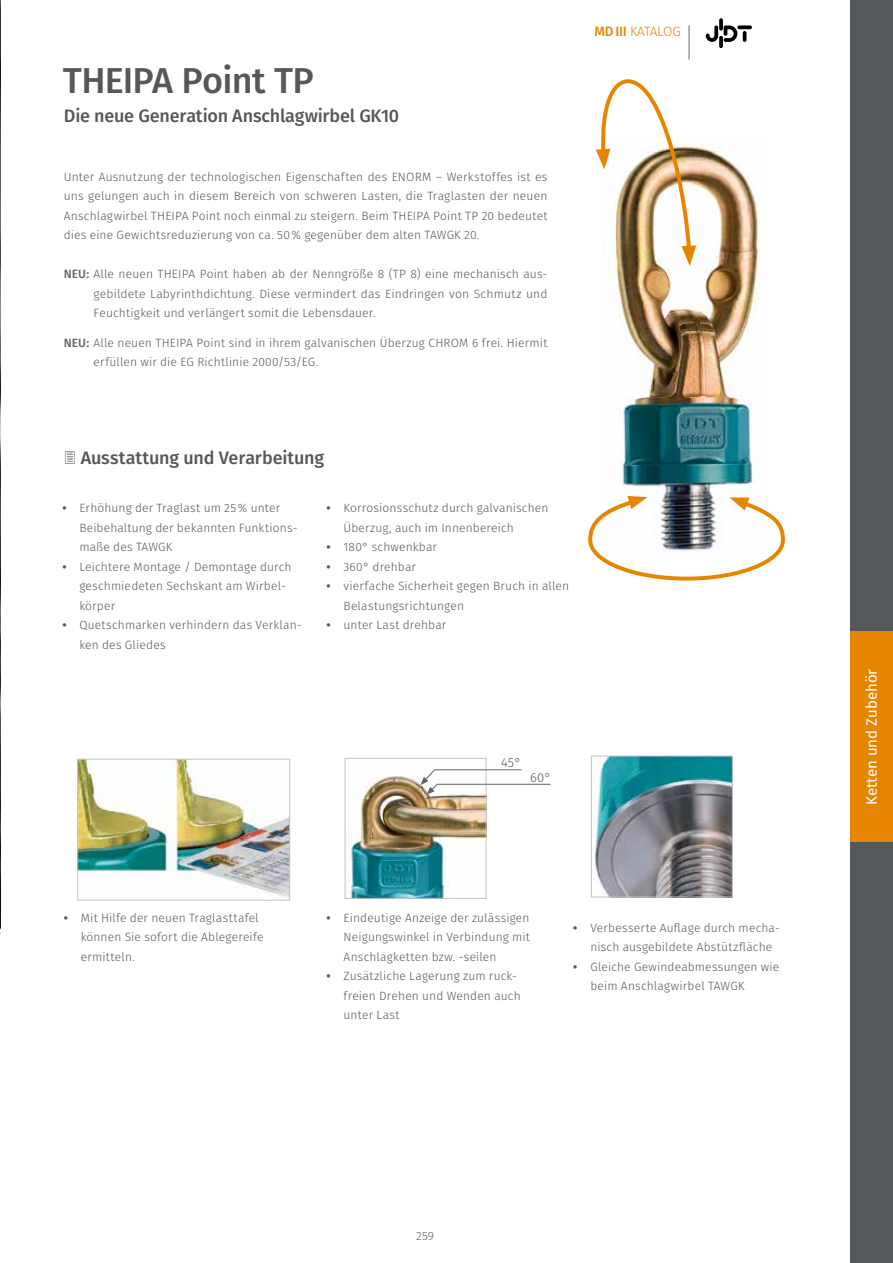
<style>
.page{position:relative;width:893px;height:1263px;background:#fff}
.page>*{position:absolute;margin:0;border:0;box-sizing:border-box;transform-origin:0 0}
.t1{font:500 36px "Fira Sans";letter-spacing:-.02em;color:#55585a}
.t2{font:500 18px "Fira Sans";letter-spacing:-.01em;color:#55585a}
.t3{font:15px "Fira Sans";color:#fff}
.t4{font:300 13.5px "Fira Sans";letter-spacing:-.02em;color:#e88500}
.t5{font:300 13.05px "Fira Sans";color:#55585a}
.t6{font:300 12px/19.5px "Fira Sans";letter-spacing:.01em;color:#55585a}
.t7{font:300 12px "Fira Sans";color:#636466}
.s1{font-weight:500;color:#636466}
.s2{font-weight:500}
.s3{font-weight:700}
</style>
<div class="page">
<div style="left:850px;top:0;width:43px;height:1263px;background:#55585a"></div>
<div style="left:850px;top:631px;width:43px;height:211px;background:#e88500"></div>
<hr style="left:689px;top:26px;width:1px;height:34px;background:#636466">
<img style="left:0;top:0;width:1px;height:1263px">
<img style="left:347px;top:775px;width:137px;height:122px">
<div style="left:345px;top:758px;width:141px;height:141px;border:1px solid #c4c3c4"></div>
<img style="left:610px;top:146px;width:149px;height:350px">
<svg style="left:596px;top:79px;width:100px;height:187px"></svg>
<svg style="left:588px;top:496px;width:197px;height:85px"></svg>
<img style="left:79px;top:761px;width:209px;height:137px">
<div style="left:77px;top:759px;width:213px;height:141px;border:1px solid #c4c3c4"></div>
<img style="left:593px;top:758px;width:138px;height:137px">
<div style="left:591px;top:756px;width:142px;height:141px;border:1px solid #c4c3c4"></div>
<svg style="left:420px;top:769px;width:131px;height:26px"></svg>
<svg style="left:706px;top:25px;width:46px;height:17px"></svg>
<svg style="left:719px;top:18px;width:4px;height:13px"></svg>
<svg style="left:719px;top:36px;width:4px;height:12px"></svg>
<h1 class="t1" style="left:63px;top:52px;width:252px">THEIPA Point TP</h1>
<h2 class="t2" style="left:64px;top:102px;width:337px">Die neue Generation Anschlagwirbel GK10</h2>
<p class="t6" style="left:64px;top:167px;width:485px;text-align:justify">Unter Ausnutzung der technologischen Eigenschaften des ENORM – Werkstoffes ist es uns gelungen auch in diesem Bereich von schweren Lasten, die Traglasten der neuen Anschlagwirbel THEIPA Point noch einmal zu steigern. Beim THEIPA Point TP 20 bedeutet dies eine Gewichtsreduzierung von ca. 50% gegenüber dem alten TAWGK 20.</p>
<p class="t6" style="left:94px;top:264px;width:455px;text-align:justify;text-indent:-30px"><span class="s1">NEU:</span> Alle neuen THEIPA Point haben ab der Nenngröße 8 (TP 8) eine mechanisch aus&shy;gebildete Labyrinthdichtung. Diese vermindert das Eindringen von Schmutz und Feuchtigkeit und verlängert somit die Lebensdauer.</p>
<p class="t6" style="left:94px;top:333px;width:455px;text-indent:-30px"><span class="s1">NEU:</span> Alle neuen THEIPA Point sind in ihrem galvanischen Überzug CHROM 6 frei. Hiermit erfüllen wir die EG Richtlinie 2000/53/EG.</p>
<p class="t4" style="left:594px;top:21px;width:88px"><span class="s2">MDIII</span> KATALOG</p>
<h2 class="t2" style="left:64px;top:443px;width:262px">✓ Ausstattung und Verarbeitung</h2>
<p class="t6" style="left:79px;top:498px;width:220px;text-indent:-17px"><span class="s3">•</span> Erhöhung der Traglast um 25% unter<br>Beibehaltung der bekannten Funktions&shy;maße des TAWGK</p>
<p class="t6" style="left:79px;top:557px;width:214px;text-indent:-17px"><span class="s3">•</span> Leichtere Montage / Demontage durch geschmiedeten Sechskant am Wirbel&shy;körper</p>
<p class="t6" style="left:79px;top:615px;width:224px;text-indent:-17px"><span class="s3">•</span> Quetschmarken verhindern das Verklan&shy;ken des Gliedes</p>
<p class="t6" style="left:344px;top:498px;width:206px;text-indent:-17px"><span class="s3">•</span> Korrosionsschutz durch galvanischen<br>Überzug, auch im Innenbereich</p>
<p class="t6" style="left:326px;top:537px;width:112px"><span class="s3">•</span> 180° schwenkbar</p>
<p class="t6" style="left:326px;top:557px;width:91px"><span class="s3">•</span> 360° drehbar</p>
<p class="t6" style="left:344px;top:576px;width:227px;text-indent:-17px"><span class="s3">•</span> vierfache Sicherheit gegen Bruch in allen<br>Belastungsrichtungen</p>
<p class="t6" style="left:326px;top:615px;width:121px"><span class="s3">•</span> unter Last drehbar</p>
<p class="t5" style="left:501px;top:753px;width:21px">45°</p>
<p class="t5" style="left:530px;top:768px;width:23px">60°</p>
<p class="t6" style="left:81px;top:908px;width:184px;text-indent:-17px"><span class="s3">•</span> Mit Hilfe der neuen Traglasttafel können Sie sofort die Ablegereife ermitteln.</p>
<p class="t6" style="left:344px;top:908px;width:188px;text-align:justify;text-indent:-17px"><span class="s3">•</span> Eindeutige Anzeige der zulässigen Neigungswinkel in Verbindung mit Anschlagketten bzw. -seilen</p>
<p class="t6" style="left:344px;top:966px;width:179px;text-indent:-17px"><span class="s3">•</span> Zusätzliche Lagerung zum ruck&shy;freien Drehen und Wenden auch unter Last</p>
<p class="t6" style="left:590px;top:918px;width:191px;text-indent:-17px"><span class="s3">•</span> Verbesserte Auflage durch mecha&shy;nisch ausgebildete Abstützfläche</p>
<p class="t6" style="left:590px;top:957px;width:191px;text-indent:-17px"><span class="s3">•</span> Gleiche Gewindeabmessungen wie beim Anschlagwirbel TAWGK</p>
<p class="t7" style="left:416px;top:1227px;width:19px">259</p>
<p class="t3" style="left:860px;top:805px;width:138px;rotate:-90deg">Ketten und Zubehör</p>
</div>
